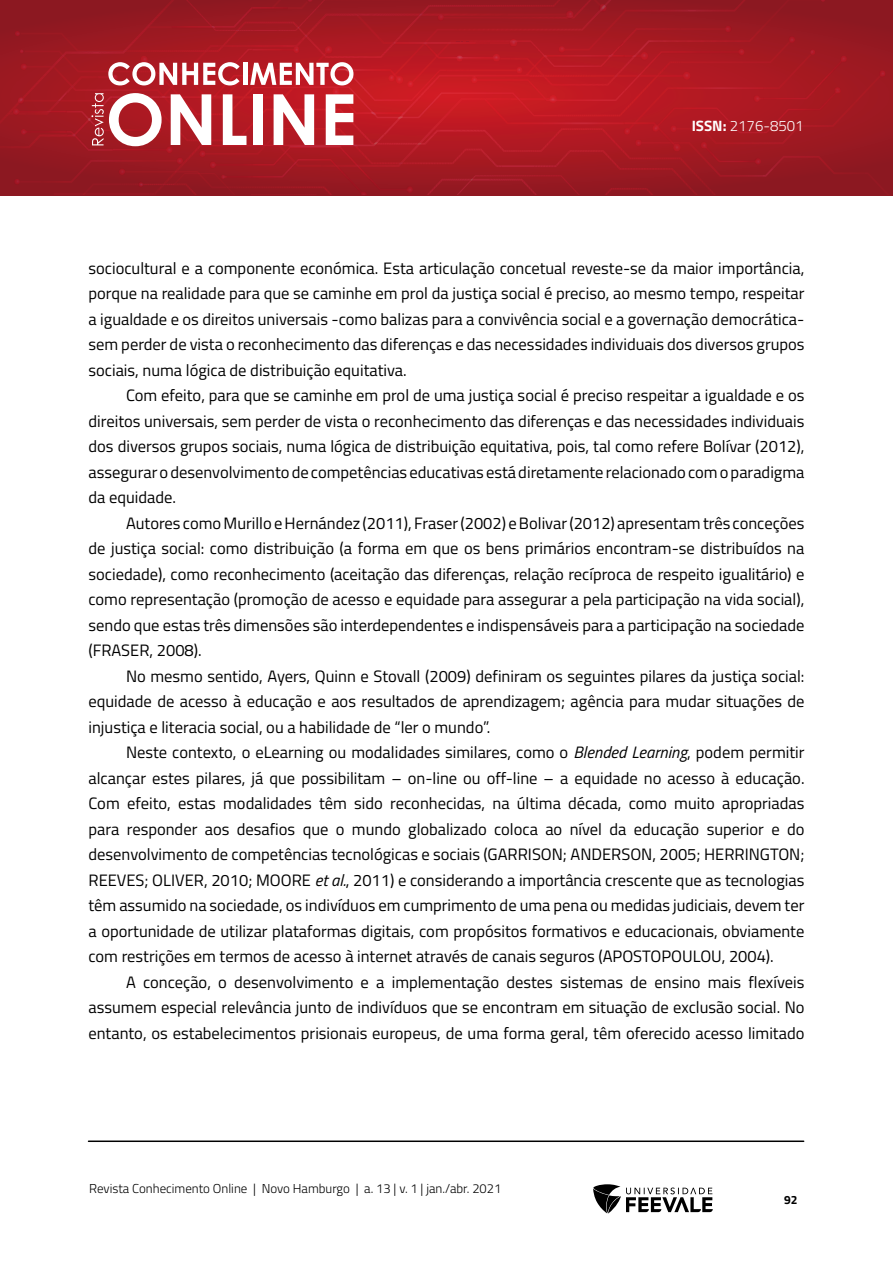
<style>
.page{position:relative;width:893px;height:1263px;background:#fff}
.page>*{position:absolute;margin:0;border:0;box-sizing:border-box;transform-origin:0 0}
.t1{font:16.5px/25.5px "Titillium Web";color:#000;text-align:justify}
.t2{font:300 15px "Titillium Web";color:#fff}
.t3{font:300 12.9px "Titillium Web";color:#000}
.t4{font:700 12px "Titillium Web";color:#000}
.s1{font-weight:700}
.s2{font-style:italic}
</style>
<div class="page">
<svg style="left:593px;top:1184px;width:120px;height:29px"></svg>
<hr style="left:88px;top:1140px;width:716px;height:2px;background:#000">
<svg style="left:0;top:0;width:889px;height:196px;background:#a9242d"></svg>
<p class="t2" style="left:692px;top:115px;width:114px"><span class="s1">ISSN:</span> 2176-8501</p>
<p class="t1" style="left:88px;top:254px;width:717px">sociocultural e a componente económica. Esta articulação concetual reveste-se da maior importância, porque na realidade para que se caminhe em prol da justiça social é preciso, ao mesmo tempo, respeitar a igualdade e os direitos universais -como balizas para a convivência social e a governação democrática&shy;sem perder de vista o reconhecimento das diferenças e das necessidades individuais dos diversos grupos sociais, numa lógica de distribuição equitativa.</p>
<p class="t1" style="left:88px;top:382px;width:717px;text-indent:38px">Com efeito, para que se caminhe em prol de uma justiça social é preciso respeitar a igualdade e os direitos universais, sem perder de vista o reconhecimento das diferenças e das necessidades individuais dos diversos grupos sociais, numa lógica de distribuição equitativa, pois, tal como refere Bolívar (2012), assegurar o desenvolvimento de competências educativas está diretamente relacionado com o paradigma da equidade.</p>
<p class="t1" style="left:88px;top:509px;width:717px;text-indent:38px">Autores como Murillo e Hernández (2011), Fraser (2002) e Bolivar (2012) apresentam três conceções de justiça social: como distribuição (a forma em que os bens primários encontram-se distribuídos na sociedade), como reconhecimento (aceitação das diferenças, relação recíproca de respeito igualitário) e como representação (promoção de acesso e equidade para assegurar a pela participação na vida social), sendo que estas três dimensões são interdependentes e indispensáveis para a participação na sociedade (FRASER, 2008).</p>
<p class="t1" style="left:88px;top:662px;width:717px;text-indent:38px">No mesmo sentido, Ayers, Quinn e Stovall (2009) definiram os seguintes pilares da justiça social: equidade de acesso à educação e aos resultados de aprendizagem; agência para mudar situações de injustiça e literacia social, ou a habilidade de “ler o mundo”.</p>
<p class="t1" style="left:88px;top:739px;width:718px;text-indent:38px">Neste contexto, o eLearning ou modalidades similares, como o <span class="s2">Blended Learning</span>, podem permitir alcançar estes pilares, já que possibilitam – on-line ou off-line – a equidade no acesso à educação.<br>Com efeito, estas modalidades têm sido reconhecidas, na última década, como muito apropriadas para responder aos desafios que o mundo globalizado coloca ao nível da educação superior e do desenvolvimento de competências tecnológicas e sociais (GARRISON; ANDERSON, 2005; HERRINGTON; REEVES; OLIVER, 2010; MOORE <span class="s2">et al.</span>, 2011) e considerando a importância crescente que as tecnologias têm assumido na sociedade, os indivíduos em cumprimento de uma pena ou medidas judiciais, devem ter a oportunidade de utilizar plataformas digitais, com propósitos formativos e educacionais, obviamente com restrições em termos de acesso à internet através de canais seguros (APOSTOPOULOU, 2004).</p>
<p class="t1" style="left:88px;top:968px;width:717px;text-indent:38px">A conceção, o desenvolvimento e a implementação destes sistemas de ensino mais flexíveis assumem especial relevância junto de indivíduos que se encontram em situação de exclusão social. No entanto, os estabelecimentos prisionais europeus, de uma forma geral, têm oferecido acesso limitado</p>
<p class="t3" style="left:89px;top:1179px;width:414px">Revista Conhecimento Online | Novo Hamburgo | a. 13 | v. 1 | jan./abr. 2021</p>
<p class="t4" style="left:784px;top:1190px;width:15px">92</p>
</div>
